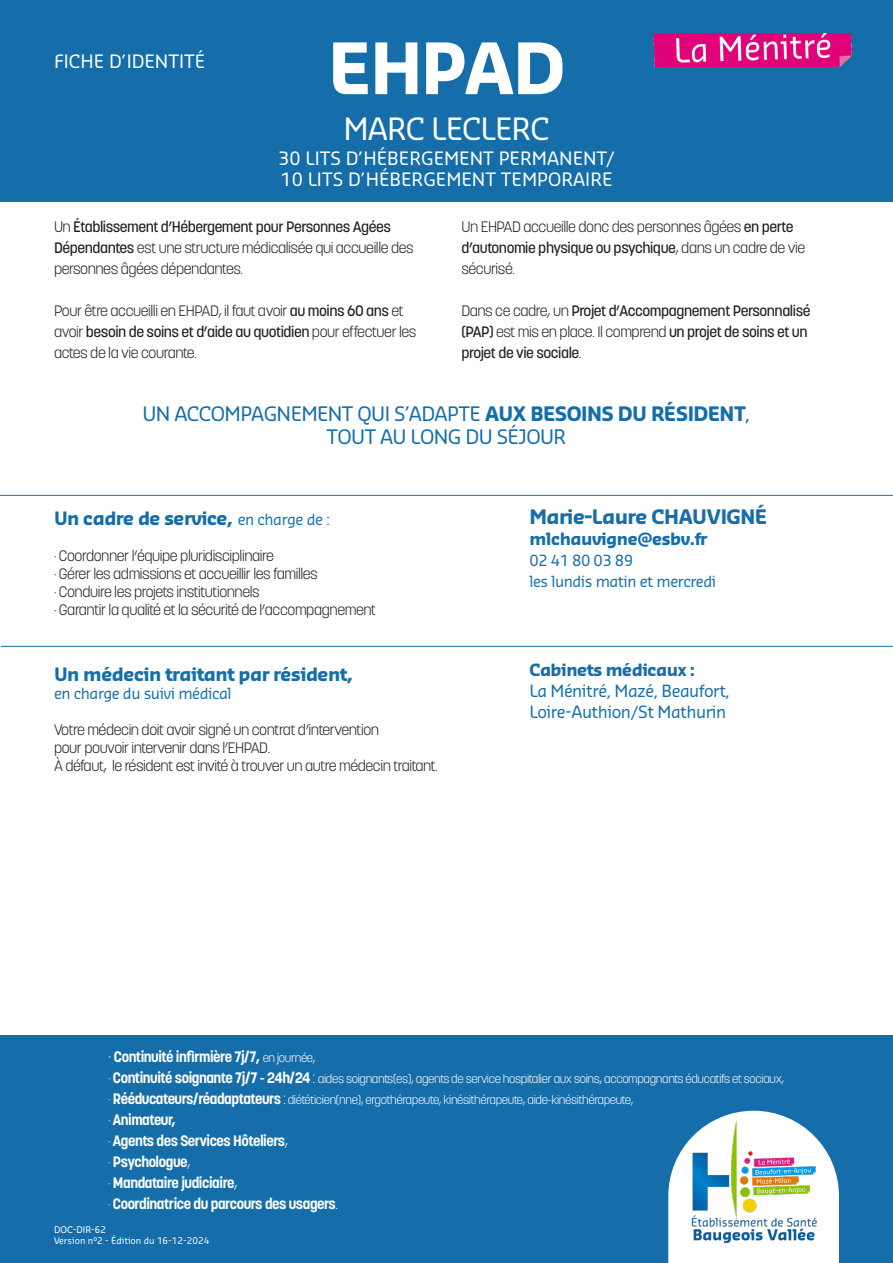
<style>
.page{position:relative;width:893px;height:1263px;background:#fff}
.page>*{position:absolute;margin:0;border:0;box-sizing:border-box;transform-origin:0 0}
.t1{font:700 69px "Sansa Pro";letter-spacing:-.03em;color:#fff}
.t2{font:30px "Sansa Pro";letter-spacing:-.03em;color:#fff}
.t3{font:19.5px "Sansa Pro";letter-spacing:-.03em;color:#156ea9}
.t4{font:700 19.5px "Sansa Pro";letter-spacing:-.03em;color:#156ea9}
.t5{font:18px "Sansa Pro";color:#fff}
.t6{font:700 18px "Sansa Pro";letter-spacing:-.03em;color:#156ea9}
.t7{font:16.5px "Sansa Pro";letter-spacing:-.03em;color:#156ea9}
.t8{font:700 16.5px "Sansa Pro";letter-spacing:-.03em;color:#156ea9}
.t9{font:300 15px/21px "Korolev";letter-spacing:-.03em;color:#231f20}
.t10{font:700 15px/21px "Korolev";letter-spacing:-.03em;color:#fff}
.t11{font:500 15px/21px "Korolev";letter-spacing:-.03em;color:#231f20}
.t12{font:15px "Sansa Pro";letter-spacing:-.03em;color:#156ea9}
.t13{font:300 12px/21px "Korolev";letter-spacing:-.03em;color:#fff}
.t14{font:9px "Sansa Pro";color:#fff}
.s1{font-weight:500}
.s2{font-weight:300}
.s3{font-weight:700}
.s4{font-weight:400;font-size:15px}
.s5{font-weight:300;font-size:18px}
.s6{font-weight:300;font-size:12px}
.s7{font-size:15px}
.s8{font-weight:700;font-size:15px}
</style>
<div class="page">
<div style="left:0;top:0;width:893px;height:202px;background:#156ea9"></div>
<div style="left:0;top:1035px;width:893px;height:228px;background:#156ea9"></div>
<img style="left:653px;top:33px;width:199px;height:33px">
<img style="left:668px;top:1110px;width:169px;height:153px">
<hr style="left:1px;top:646px;width:892px;height:1px;background:#156ea9">
<hr style="left:0;top:495px;width:893px;height:1px;background:#156ea9">
<p class="t5" style="left:54px;top:50px;width:153px">FICHE D’IDENTITÉ</p>
<p class="t1" style="left:328px;top:23px;width:239px">EHPAD</p>
<p class="t2" style="left:343px;top:109px;width:208px">MARC LECLERC</p>
<p class="t5" style="left:278px;top:146px;width:338px">30 LITS D’HÉBERGEMENT PERMANENT/</p>
<p class="t5" style="left:280px;top:168px;width:334px">10 LITS D’HÉBERGEMENT TEMPORAIRE</p>
<p class="t9" style="left:54px;top:216px;width:361px">Un <span class="s1">Établissement d’Hébergement pour Personnes Agées<br>Dépendantes</span> est une structure médicalisée qui accueille des personnes âgées dépendantes.</p>
<p class="t9" style="left:54px;top:300px;width:364px">Pour être accueilli en EHPAD, il faut avoir <span class="s1">au moins 60 ans</span> et avoir <span class="s1">besoin de soins et d’aide au quotidien</span> pour effectuer les actes de la vie courante.</p>
<p class="t9" style="left:461px;top:216px;width:345px">Un EHPAD accueille donc des personnes âgées <span class="s1">en perte d’autonomie physique ou psychique</span>, dans un cadre de vie sécurisé.</p>
<p class="t11" style="left:461px;top:300px;width:351px"><span class="s2">Dans ce cadre, un</span> Projet d’Accompagnement Personnalisé (PAP) <span class="s2">est mis en place. Il comprend</span> un projet de soins et un projet de vie sociale<span class="s2">.</span></p>
<p class="t3" style="left:142px;top:401px;width:610px">UN ACCOMPAGNEMENT QUI S’ADAPTE <span class="s3">AUX BESOINS DU RÉSIDENT</span>,</p>
<p class="t3" style="left:327px;top:424px;width:241px">TOUT AU LONG DU SÉJOUR</p>
<p class="t6" style="left:54px;top:507px;width:278px">Un cadre de service, <span class="s4">en charge de :</span></p>
<p class="t9" style="left:54px;top:546px;width:221px">· Coordonner l’équipe pluridisciplinaire</p>
<p class="t9" style="left:54px;top:564px;width:265px">· Gérer les admissions et accueillir les familles</p>
<p class="t9" style="left:54px;top:582px;width:207px">· Conduire les projets institutionnels</p>
<p class="t9" style="left:54px;top:600px;width:324px">· Garantir la qualité et la sécurité de l’accompagnement</p>
<p class="t6" style="left:54px;top:662px;width:300px">Un médecin traitant par résident,</p>
<p class="t12" style="left:54px;top:683px;width:179px">en charge du suivi médical</p>
<p class="t9" style="left:54px;top:719px;width:327px">Votre médecin doit avoir signé un contrat d’intervention</p>
<p class="t9" style="left:54px;top:737px;width:218px">pour pouvoir intervenir dans l’EHPAD.</p>
<p class="t9" style="left:54px;top:755px;width:385px">À défaut, le résident est invité à trouver un autre médecin traitant.</p>
<p class="t4" style="left:529px;top:504px;width:239px">Marie-Laure CHAUVIGNÉ</p>
<p class="t8" style="left:529px;top:528px;width:180px">mlchauvigne@esbv.fr</p>
<p class="t12" style="left:529px;top:551px;width:105px">02 41 80 03 89</p>
<p class="t12" style="left:529px;top:572px;width:188px">les lundis matin et mercredi</p>
<p class="t8" style="left:529px;top:659px;width:167px">Cabinets médicaux :</p>
<p class="t7" style="left:529px;top:680px;width:202px">La Ménitré, Mazé, Beaufort,</p>
<p class="t7" style="left:529px;top:701px;width:198px">Loire-Authion/St Mathurin</p>
<p class="t10" style="left:108px;top:1046px;width:209px"><span class="s5">·</span> Continuité infirmière 7j/7, <span class="s6">en journée,</span></p>
<p class="t13" style="left:108px;top:1068px;width:678px"><span class="s7">·</span> <span class="s8">Continuité soignante 7j/7 - 24h/24</span> <span class="s7">:</span> aides soignants(es), agents de service hospitalier aux soins, accompagnants éducatifs et sociaux, <span class="s7">·</span> <span class="s8">Rééducateurs/réadaptateurs</span> <span class="s7">:</span> diététicien(nne), ergothérapeute, kinésithérapeute, aide-kinésithérapeute,</p>
<p class="t10" style="left:108px;top:1109px;width:182px"><span class="s2">·</span> Animateur,<br><span class="s2">·</span> Agents des Services Hôteliers<span class="s2">,</span></p>
<p class="t10" style="left:108px;top:1151px;width:131px"><span class="s2">·</span> Psychologue<span class="s2">,<br>·</span> Mandataire judiciaire<span class="s2">,</span></p>
<p class="t10" style="left:108px;top:1193px;width:232px"><span class="s2">·</span> Coordinatrice du parcours des usagers<span class="s2">.</span></p>
<p class="t14" style="left:54px;top:1224px;width:54px">DOC-DIR-62</p>
<p class="t14" style="left:54px;top:1235px;width:157px">Version n°2 - Édition du 16-12-2024</p>
</div>
